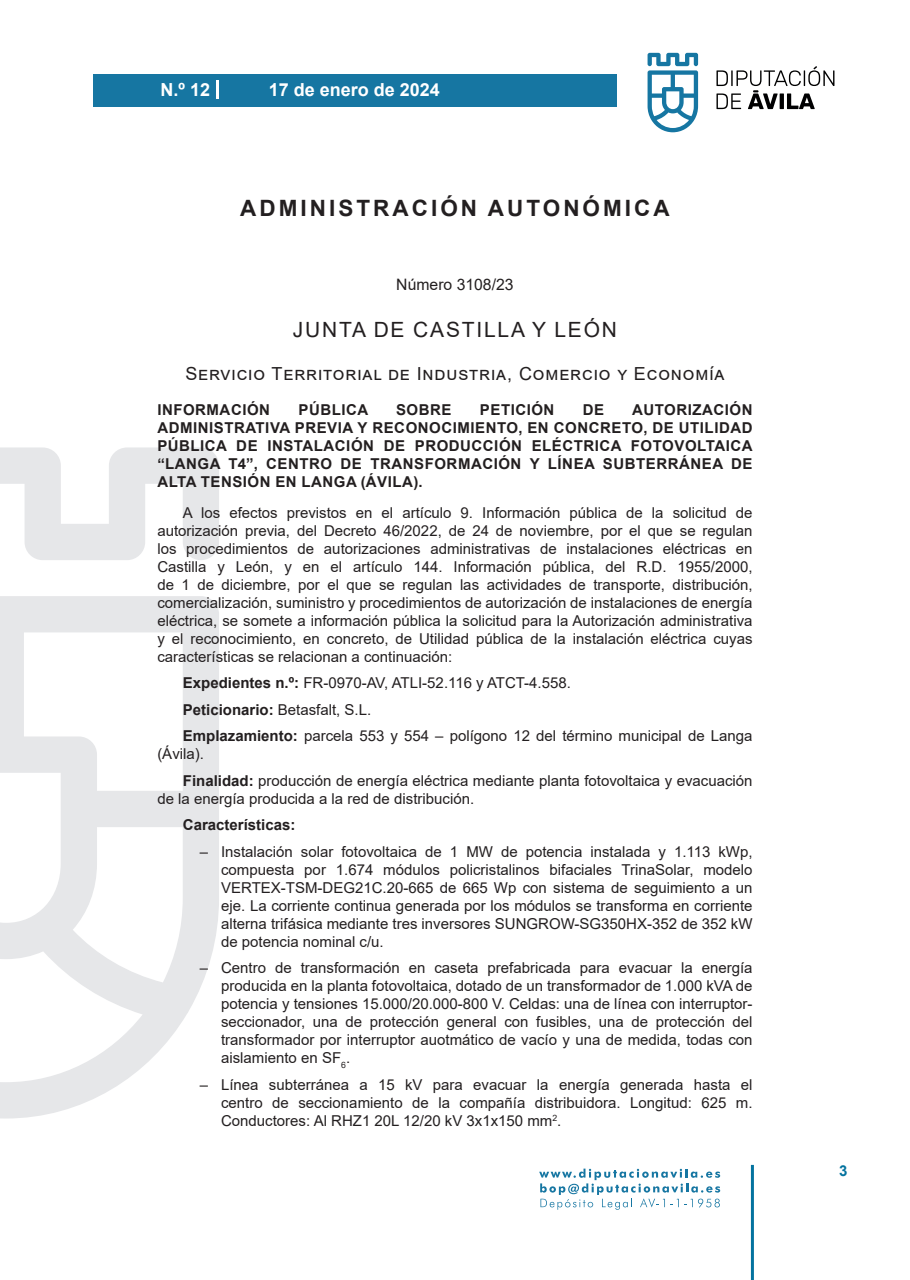
<style>
.page{position:relative;width:910px;height:1280px;background:#fff}
.page>*{position:absolute;margin:0;border:0;box-sizing:border-box;transform-origin:0 0}
.h1__secion{font:700 22.5px "Arial";letter-spacing:.135em;color:#231f20}
.h2__organismo{font:21px "Arial";letter-spacing:.085em;color:#231f20}
.h3__suborganismo{font:18px "Arial";letter-spacing:.05em;color:#231f20}
.t1{font:700 18px "Arial";color:#fff}
.numero{font:15.75px "Arial";color:#231f20}
.texto_normal{font:15px/18px "Arial";color:#231f20;text-align:justify}
.entradilla{font:700 15px/18px "Arial";letter-spacing:.035em;color:#231f20;text-align:justify}
.texto_normal-2{font:700 15px "Arial";color:#231f20}
.t2{font:700 15px "Arial";color:#04739f}
.s1{font-weight:700}
</style>
<div class="page">
<svg style="left:539px;top:1168px;width:181px;height:42px"></svg>
<div style="left:94px;top:74px;width:523px;height:33px;background:#1676a2"></div>
<svg style="left:648px;top:53px;width:50px;height:79px"></svg>
<svg style="left:716px;top:66px;width:118px;height:43px"></svg>
<hr style="left:751px;top:1165px;width:3px;height:115px;background:#04739f">
<svg style="left:217px;top:81px;width:2px;height:18px"></svg>
<svg style="left:0;top:447px;width:219px;height:671px"></svg>
<p class="t1" style="left:161px;top:77px;width:51px">N.º 12</p>
<p class="t1" style="left:269px;top:77px;width:173px">17 de enero de 2024</p>
<p class="h1__secion" style="left:240px;top:192px;width:431px">ADMINISTRACIÓN AUTONÓMICA</p>
<p class="numero" style="left:396px;top:274px;width:119px">Número 3108/23</p>
<p class="h2__organismo" style="left:293px;top:315px;width:326px">JUNTA DE CASTILLA Y LEÓN</p>
<p class="h3__suborganismo" style="left:185px;top:361px;width:541px">Servicio Territorial de Industria, Comercio y Economía</p>
<p class="entradilla" style="left:157px;top:401px;width:114px">INFORMACIÓN</p>
<p class="entradilla" style="left:298px;top:401px;width:71px">PÚBLICA</p>
<p class="entradilla" style="left:396px;top:401px;width:57px">SOBRE</p>
<p class="entradilla" style="left:480px;top:401px;width:76px">PETICIÓN</p>
<p class="entradilla" style="left:583px;top:401px;width:23px">DE</p>
<p class="entradilla" style="left:157px;top:401px;width:597px;text-indent:475px">AUTORIZACIÓN ADMINISTRATIVA PREVIA Y RECONOCIMIENTO, EN CONCRETO, DE UTILIDAD PÚBLICA DE INSTALACIÓN DE PRODUCCIÓN ELÉCTRICA FOTOVOLTAICA “LANGA T4”, CENTRO DE TRANSFORMACIÓN Y LÍNEA SUBTERRÁNEA DE ALTA TENSIÓN EN LANGA (ÁVILA).</p>
<p class="texto_normal" style="left:157px;top:503px;width:597px;text-indent:26px">A los efectos previstos en el artículo 9. Información pública de la solicitud de autorización previa, del Decreto 46/2022, de 24 de noviembre, por el que se regulan los procedimientos de autorizaciones administrativas de instalaciones eléctricas en Castilla y León, y en el artículo 144. Información pública, del R.D. 1955/2000, de 1 de diciembre, por el que se regulan las actividades de transporte, distribución, comercialización, suministro y procedimientos de autorización de instalaciones de energía eléctrica, se somete a información pública la solicitud para la Autorización administrativa y el reconocimiento, en concreto, de Utilidad pública de la instalación eléctrica cuyas características se relacionan a continuación:</p>
<p class="texto_normal" style="left:183px;top:674px;width:390px"><span class="s1">Expedientes n.º:</span> FR-0970-AV, ATLI-52.116 y ATCT-4.558.</p>
<p class="texto_normal" style="left:183px;top:700px;width:190px"><span class="s1">Peticionario:</span> Betasfalt, S.L.</p>
<p class="texto_normal" style="left:157px;top:727px;width:597px;text-indent:26px"><span class="s1">Emplazamiento:</span> parcela 553 y 554 – polígono 12 del término municipal de Langa (Ávila).</p>
<p class="texto_normal" style="left:157px;top:771px;width:597px;text-indent:26px"><span class="s1">Finalidad:</span> producción de energía eléctrica mediante planta fotovoltaica y evacuación de la energía producida a la red de distribución.</p>
<p class="texto_normal-2" style="left:183px;top:814px;width:114px">Características:</p>
<p class="texto_normal" style="left:221px;top:842px;width:533px;text-indent:-21px">– Instalación solar fotovoltaica de 1 MW de potencia instalada y 1.113 kWp, compuesta por 1.674 módulos policristalinos bifaciales TrinaSolar, modelo VERTEX-TSM-DEG21C.20-665 de 665 Wp con sistema de seguimiento a un eje. La corriente continua generada por los módulos se transforma en corriente alterna trifásica mediante tres inversores SUNGROW-SG350HX-352 de 352 kW de potencia nominal c/u.</p>
<p class="texto_normal" style="left:221px;top:959px;width:533px;text-indent:-21px">– Centro de transformación en caseta prefabricada para evacuar la energía producida en la planta fotovoltaica, dotado de un transformador de 1.000 kVA de potencia y tensiones 15.000/20.000-800 V. Celdas: una de línea con interruptor&shy;seccionador, una de protección general con fusibles, una de protección del transformador por interruptor auotmático de vacío y una de medida, todas con aislamiento en SF<sub>6</sub>.</p>
<p class="texto_normal" style="left:221px;top:1075px;width:533px;text-indent:-21px">– Línea subterránea a 15 kV para evacuar la energía generada hasta el centro de seccionamiento de la compañía distribuidora. Longitud: 625 m.<br>Conductores: Al RHZ1 20L 12/20 kV 3x1x150 mm<sup>2</sup>.</p>
<p class="t2" style="left:839px;top:1161px;width:10px">3</p>
</div>
